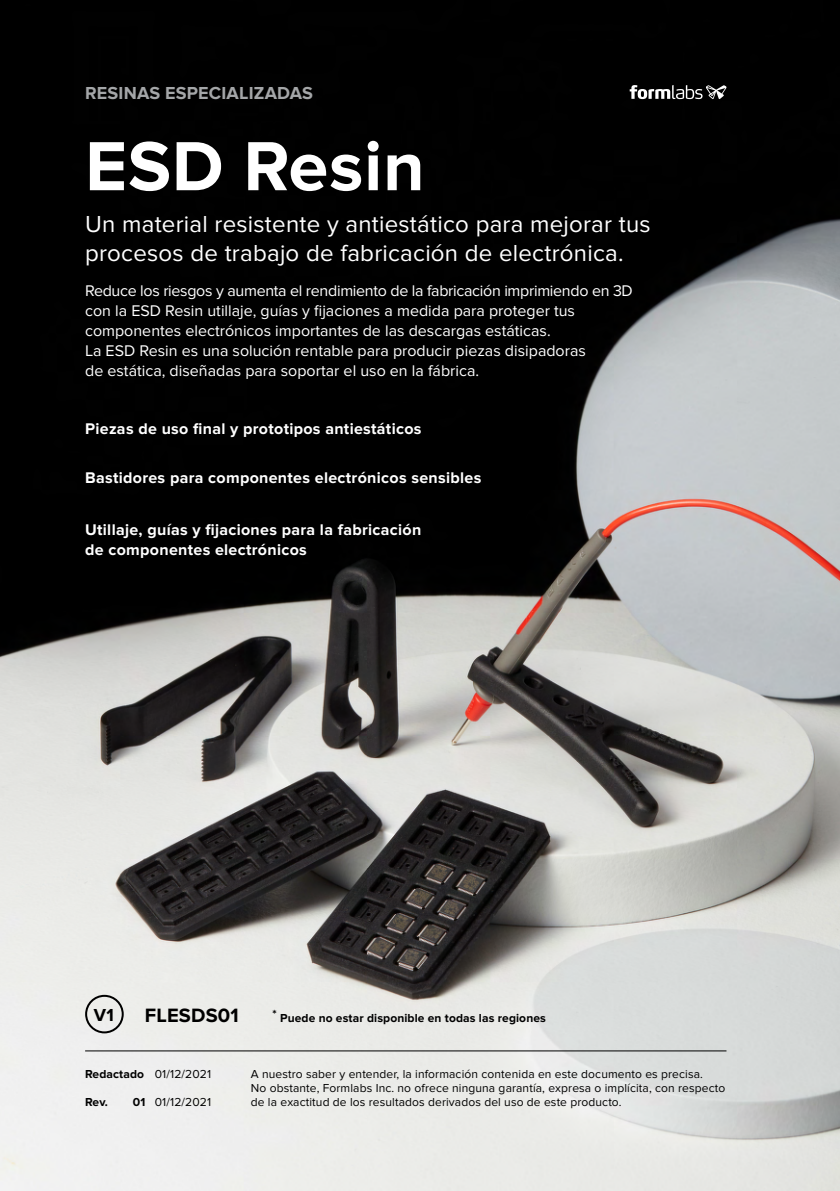
<style>
.page{position:relative;width:840px;height:1191px;background:#fff}
.page>*{position:absolute;margin:0;border:0;box-sizing:border-box;transform-origin:0 0}
.t1{font:700 72px "Proxima Nova";letter-spacing:.01em;color:#fff}
.t2{font:24px/28.8px "Proxima Nova";letter-spacing:.01em;color:#fff}
.t3{font:700 20px "Proxima Nova";letter-spacing:.01em;color:#000}
.t4{font:700 18px "Proxima Nova";letter-spacing:.01em;color:#a4a6a8}
.t5{font:700 18px "Proxima Nova";color:#000}
.t6{font:16px/20px "Proxima Nova";color:#fff}
.t7{font:700 16px/20px "Proxima Nova";letter-spacing:.02em;color:#fff}
.t8{font:12px/14px "Proxima Nova";letter-spacing:.01em;color:#000}
.t9{font:700 12px "Proxima Nova";letter-spacing:.01em;color:#000}
.s1{font-weight:700}
</style>
<div class="page">
<img style="left:0;top:0;width:839px;height:1191px">
<hr style="left:85px;top:1050px;width:641px;height:1px;background:#000">
<div style="left:85px;top:994px;width:39px;height:39px;border:2px solid #000;border-radius:50%"></div>
<svg style="left:629px;top:85px;width:97px;height:14px"></svg>
<p class="t4" style="left:85px;top:83px;width:229px">RESINAS ESPECIALIZADAS</p>
<h1 class="t1" style="left:85px;top:125px;width:341px">ESD Resin</h1>
<h2 class="t2" style="left:85px;top:210px;width:567px">Un material resistente y antiestático para mejorar tus procesos de trabajo de fabricación de electrónica.</h2>
<p class="t6" style="left:85px;top:281px;width:549px">Reduce los riesgos y aumenta el rendimiento de la fabricación imprimiendo en 3D con la ESD Resin utillaje, guías y fijaciones a medida para proteger tus componentes electrónicos importantes de las descargas estáticas.<br>La ESD Resin es una solución rentable para producir piezas disipadoras<br>de estática, diseñadas para soportar el uso en la fábrica.</p>
<p class="t7" style="left:85px;top:419px;width:338px">Piezas de uso final y prototipos antiestáticos</p>
<p class="t7" style="left:85px;top:467px;width:397px">Bastidores para componentes electrónicos sensibles</p>
<p class="t7" style="left:85px;top:520px;width:337px">Utillaje, guías y fijaciones para la fabricación de componentes electrónicos</p>
<p class="t5" style="left:94px;top:1004px;width:21px">V1</p>
<p class="t3" style="left:145px;top:1003px;width:95px">FLESDS01</p>
<p class="t9" style="left:272px;top:1011px;width:275px">* Puede no estar disponible en todas las regiones</p>
<p class="t8" style="left:85px;top:1067px;width:127px"><span class="s1">Redactado</span> 01/12/2021</p>
<p class="t8" style="left:251px;top:1067px;width:475px">A nuestro saber y entender, la información contenida en este documento es precisa.<br>No obstante, Formlabs Inc. no ofrece ninguna garantía, expresa o implícita, con respecto</p>
<p class="t9" style="left:85px;top:1095px;width:24px">Rev.</p>
<p class="t8" style="left:133px;top:1095px;width:80px"><span class="s1">01</span> 01/12/2021</p>
<p class="t8" style="left:251px;top:1095px;width:372px">de la exactitud de los resultados derivados del uso de este producto.</p>
</div>
